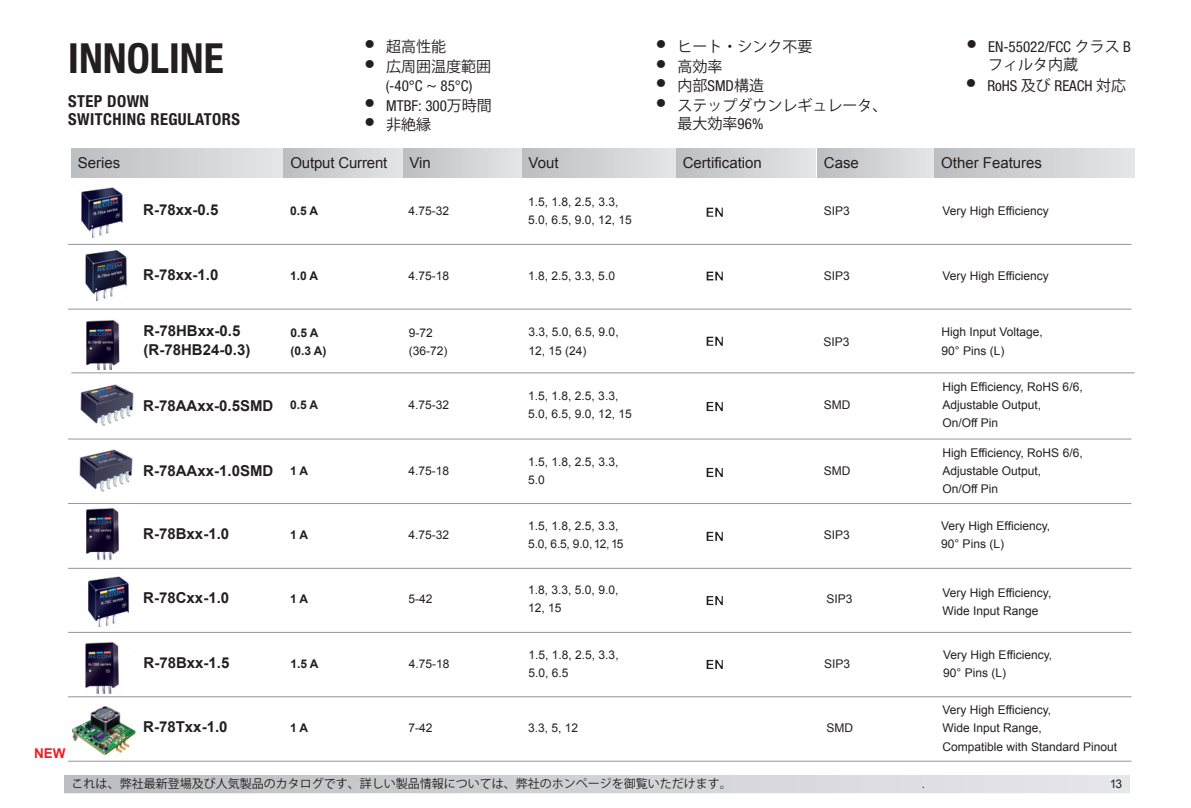
<style>
.page{position:relative;width:1191px;height:808px;background:#fff}
.page>*{position:absolute;margin:0;border:0;box-sizing:border-box;transform-origin:0 0}
.t1{font:700 condensed 41.55px "Helvetica Neue LT Std";color:#231f20}
.t2{font:condensed 22.5px "Helvetica Neue";color:#231f20}
.t3{font:700 condensed 16.5px/18px "Helvetica Neue LT Std";letter-spacing:.025em;color:#231f20}
.t4{font:700 15px "Arial";color:#231f20}
.t5{font:15px/19.5px "Koz Go Pro";color:#231f20}
.t6{font:15px "Arial";color:#231f20}
.t7{font:condensed 15px "Helvetica Neue";color:#231f20}
.t8{font:700 13.5px "Arial";color:#ee1d23}
.t9{font:12px/18px "Arial";color:#231f20}
.t10{font:12px "Koz Go Pro";color:#231f20}
.t11{font:700 12px "Arial";color:#231f20}
.s1{font-family:"Helvetica Neue";font-stretch:condensed;font-size:22.5px}
.s2{font-family:"Koz Go Pro";font-stretch:normal}
.s3{font-size:22.5px}
.s4{font-family:"Helvetica Neue";font-stretch:condensed}
.s5{font-size:12px}
</style>
<div class="page">
<hr style="left:71px;top:372px;width:1063px;height:1px;background:#939598">
<img style="left:86px;top:320px;width:34px;height:49px">
<hr style="left:68px;top:439px;width:1063px;height:1px;background:#939598">
<hr style="left:68px;top:503px;width:1063px;height:1px;background:#939598">
<hr style="left:68px;top:568px;width:1063px;height:1px;background:#939598">
<hr style="left:68px;top:632px;width:1063px;height:1px;background:#939598">
<img style="left:81px;top:187px;width:42px;height:51px">
<img style="left:86px;top:508px;width:33px;height:52px">
<img style="left:80px;top:384px;width:54px;height:42px">
<div style="left:71px;top:148px;width:213px;height:30px;background:linear-gradient(to right,#bcbdc0,#e5e6e8)"></div>
<div style="left:284px;top:148px;width:119px;height:30px;background:linear-gradient(to right,#bdbec0,#e5e6e8)"></div>
<div style="left:403px;top:148px;width:119px;height:30px;background:linear-gradient(to right,#bdbec0,#e5e6e8)"></div>
<div style="left:522px;top:148px;width:154px;height:30px;background:linear-gradient(to right,#bdbec0,#e5e6e8)"></div>
<div style="left:676px;top:148px;width:139px;height:30px;background:linear-gradient(to right,#bcbdc0,#e5e6e8)"></div>
<div style="left:817px;top:148px;width:117px;height:30px;background:linear-gradient(to right,#bcbdc0,#e5e6e8)"></div>
<div style="left:934px;top:148px;width:200px;height:30px;background:linear-gradient(to right,#bcbdc0,#e5e6e8)"></div>
<img style="left:706px;top:208px;width:17px;height:9px">
<img style="left:706px;top:402px;width:17px;height:9px">
<img style="left:79px;top:449px;width:54px;height:43px">
<img style="left:706px;top:468px;width:17px;height:9px">
<img style="left:706px;top:532px;width:17px;height:9px">
<img style="left:88px;top:576px;width:41px;height:50px">
<img style="left:706px;top:596px;width:17px;height:9px">
<hr style="left:68px;top:244px;width:1063px;height:1px;background:#939598">
<img style="left:706px;top:337px;width:17px;height:9px">
<img style="left:85px;top:642px;width:34px;height:51px">
<img style="left:706px;top:660px;width:17px;height:9px">
<hr style="left:68px;top:696px;width:1063px;height:1px;background:#939598">
<hr style="left:68px;top:309px;width:1063px;height:1px;background:#939598">
<img style="left:85px;top:250px;width:42px;height:51px">
<img style="left:706px;top:271px;width:17px;height:10px">
<hr style="left:68px;top:761px;width:1063px;height:1px;background:#939598">
<img style="left:73px;top:706px;width:63px;height:49px">
<h1 class="t1" style="left:68px;top:33px;width:157px">INNOLINE</h1>
<h3 class="t3" style="left:68px;top:92px;width:173px">STEP DOWN<br>SWITCHING REGULATORS</h3>
<p class="t5" style="left:364px;top:38px;width:84px"><span class="s1">•</span> 超高性能</p>
<p class="t5" style="left:364px;top:57px;width:129px"><span class="s1">•</span> 広周囲温度範囲</p>
<p class="t7" style="left:386px;top:77px;width:88px">(-40°C <span class="s2">~</span> 85°C)</p>
<p class="t7" style="left:364px;top:97px;width:129px"><span class="s3">•</span> MTBF: 300<span class="s2">万時間</span></p>
<p class="t5" style="left:364px;top:116px;width:69px"><span class="s1">•</span> 非絶縁</p>
<p class="t5" style="left:655px;top:38px;width:159px"><span class="s1">•</span> ヒート・シンク不要</p>
<p class="t5" style="left:655px;top:57px;width:69px"><span class="s1">•</span> 高効率</p>
<p class="t5" style="left:677px;top:77px;width:211px;text-indent:-22px"><span class="s1">•</span> 内部<span class="s4">SMD</span>構造<br>ステップダウンレギュレータ、</p>
<p class="t5" style="left:677px;top:114px;width:87px">最大効率<span class="s4">96%</span></p>
<h2 class="t2" style="left:655px;top:90px;width:13px">•</h2>
<h2 class="t2" style="left:966px;top:31px;width:13px">•</h2>
<p class="t7" style="left:988px;top:38px;width:144px">EN-55022/FCC <span class="s2">クラス</span> B</p>
<p class="t5" style="left:988px;top:56px;width:91px">フィルタ内蔵</p>
<p class="t7" style="left:965px;top:77px;width:162px"><span class="s3">•</span> RoHS <span class="s2">及び</span> REACH <span class="s2">対応</span></p>
<p class="t6" style="left:78px;top:153px;width:44px">Series</p>
<p class="t6" style="left:290px;top:153px;width:99px">Output Current</p>
<p class="t6" style="left:409px;top:153px;width:23px">Vin</p>
<p class="t6" style="left:528px;top:153px;width:32px">Vout</p>
<p class="t6" style="left:682px;top:153px;width:81px">Certification</p>
<p class="t6" style="left:824px;top:153px;width:37px">Case</p>
<p class="t6" style="left:941px;top:153px;width:102px">Other Features</p>
<p class="t9" style="left:528px;top:193px;width:92px">1.5, 1.8, 2.5, 3.3,</p>
<p class="t4" style="left:143px;top:200px;width:77px">R-78xx-0.5</p>
<p class="t11" style="left:290px;top:203px;width:30px">0.5 A</p>
<p class="t9" style="left:408px;top:202px;width:42px">4.75-32</p>
<p class="t9" style="left:528px;top:211px;width:105px">5.0, 6.5, 9.0, 12, 15</p>
<p class="t9" style="left:824px;top:202px;width:28px">SIP3</p>
<p class="t9" style="left:942px;top:202px;width:108px">Very High Efficiency</p>
<p class="t4" style="left:143px;top:265px;width:77px">R-78xx-1.0</p>
<p class="t11" style="left:290px;top:268px;width:30px">1.0 A</p>
<p class="t9" style="left:408px;top:267px;width:42px">4.75-18</p>
<p class="t9" style="left:528px;top:267px;width:88px">1.8, 2.5, 3.3, 5.0</p>
<p class="t9" style="left:824px;top:267px;width:28px">SIP3</p>
<p class="t9" style="left:942px;top:267px;width:108px">Very High Efficiency</p>
<p class="t4" style="left:144px;top:321px;width:98px">R-78HBxx-0.5</p>
<p class="t9" style="left:528px;top:323px;width:92px">3.3, 5.0, 6.5, 9.0,</p>
<p class="t9" style="left:941px;top:323px;width:103px">High Input Voltage,</p>
<p class="t4" style="left:144px;top:339px;width:108px">(R-78HB24-0.3)</p>
<p class="t11" style="left:290px;top:324px;width:30px">0.5 A</p>
<p class="t9" style="left:409px;top:323px;width:26px">9-72</p>
<p class="t9" style="left:823px;top:332px;width:28px">SIP3</p>
<p class="t11" style="left:290px;top:342px;width:38px">(0.3 A)</p>
<p class="t9" style="left:409px;top:341px;width:40px">(36-72)</p>
<p class="t9" style="left:941px;top:341px;width:64px">90° Pins (L)</p>
<p class="t9" style="left:528px;top:341px;width:60px">12, 15 (24)</p>
<p class="t4" style="left:143px;top:396px;width:176px">R-78AAxx-0.5SMD <span class="s5">0.5 A</span></p>
<p class="t9" style="left:408px;top:396px;width:42px">4.75-32</p>
<p class="t9" style="left:528px;top:387px;width:92px">1.5, 1.8, 2.5, 3.3,</p>
<p class="t9" style="left:528px;top:405px;width:105px">5.0, 6.5, 9.0, 12, 15</p>
<p class="t9" style="left:942px;top:378px;width:142px">High Efficiency, RoHS 6/6,</p>
<p class="t9" style="left:824px;top:396px;width:28px">SMD</p>
<p class="t9" style="left:942px;top:396px;width:100px">Adjustable Output,<br>On/Off Pin</p>
<p class="t4" style="left:143px;top:461px;width:166px">R-78AAxx-1.0SMD <span class="s5">1 A</span></p>
<p class="t9" style="left:408px;top:462px;width:42px">4.75-18</p>
<p class="t9" style="left:528px;top:453px;width:92px">1.5, 1.8, 2.5, 3.3,</p>
<p class="t9" style="left:528px;top:471px;width:18px">5.0</p>
<p class="t9" style="left:942px;top:444px;width:142px">High Efficiency, RoHS 6/6,</p>
<p class="t9" style="left:824px;top:462px;width:28px">SMD</p>
<p class="t9" style="left:942px;top:462px;width:100px">Adjustable Output,<br>On/Off Pin</p>
<p class="t4" style="left:143px;top:524px;width:87px">R-78Bxx-1.0</p>
<p class="t11" style="left:290px;top:527px;width:20px">1A</p>
<p class="t9" style="left:408px;top:526px;width:42px">4.75-32</p>
<p class="t9" style="left:528px;top:517px;width:92px">1.5, 1.8, 2.5, 3.3,</p>
<p class="t9" style="left:941px;top:517px;width:110px">Very High Efficiency,</p>
<p class="t9" style="left:824px;top:526px;width:28px">SIP3</p>
<p class="t9" style="left:941px;top:535px;width:64px">90° Pins (L)</p>
<p class="t9" style="left:528px;top:535px;width:97px">5.0, 6.5, 9.0,12,15</p>
<p class="t4" style="left:143px;top:588px;width:87px">R-78Cxx-1.0</p>
<p class="t11" style="left:290px;top:591px;width:20px">1A</p>
<p class="t9" style="left:408px;top:590px;width:26px">5-42</p>
<p class="t9" style="left:528px;top:581px;width:92px">1.8, 3.3, 5.0, 9.0,</p>
<p class="t9" style="left:942px;top:583px;width:110px">Very High Efficiency,</p>
<p class="t9" style="left:826px;top:590px;width:28px">SIP3</p>
<p class="t9" style="left:528px;top:599px;width:35px">12, 15</p>
<p class="t9" style="left:942px;top:602px;width:98px">Wide Input Range</p>
<p class="t4" style="left:144px;top:653px;width:87px">R-78Bxx-1.5</p>
<p class="t11" style="left:290px;top:656px;width:30px">1.5 A</p>
<p class="t9" style="left:409px;top:655px;width:42px">4.75-18</p>
<p class="t9" style="left:528px;top:646px;width:92px">1.5, 1.8, 2.5, 3.3,</p>
<p class="t9" style="left:943px;top:646px;width:110px">Very High Efficiency,</p>
<p class="t9" style="left:824px;top:655px;width:28px">SIP3</p>
<p class="t9" style="left:943px;top:664px;width:64px">90° Pins (L)</p>
<p class="t9" style="left:528px;top:664px;width:42px">5.0, 6.5</p>
<p class="t8" style="left:34px;top:745px;width:33px">NEW</p>
<p class="t9" style="left:942px;top:701px;width:110px">Very High Efficiency,</p>
<p class="t4" style="left:143px;top:717px;width:86px">R-78Txx-1.0</p>
<p class="t11" style="left:290px;top:720px;width:20px">1A</p>
<p class="t9" style="left:408px;top:719px;width:26px">7-42</p>
<p class="t9" style="left:528px;top:719px;width:52px">3.3, 5, 12</p>
<p class="t9" style="left:826px;top:719px;width:28px">SMD</p>
<p class="t9" style="left:942px;top:719px;width:176px">Wide Input Range,<br>Compatible with Standard Pinout</p>
<p class="t10" style="left:72px;top:776px;width:661px">これは、弊社最新登場及び人気製品のカタログです、詳しい製品情報については、弊社のホンページを御覧いただけます。</p>
<p class="t9" style="left:921px;top:775px;width:5px">.</p>
<p class="t9" style="left:1109px;top:775px;width:14px">13</p>
</div>
